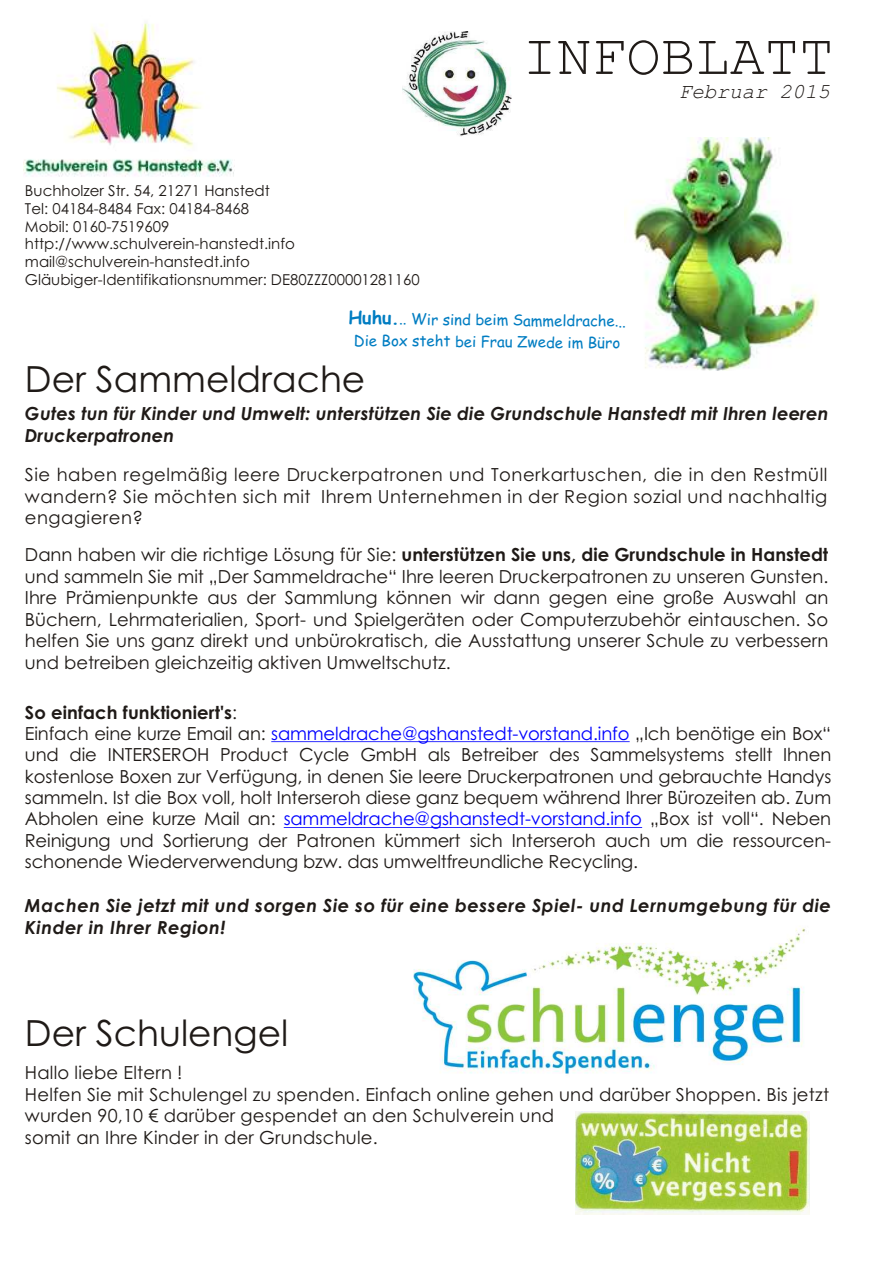
<style>
.page{position:relative;width:893px;height:1263px;background:#fff}
.page>*{position:absolute;margin:0;border:0;box-sizing:border-box;transform-origin:0 0}
.t1{font:57.6px "Courier New";color:#1f1a17}
.t2{font:36px "Century Gothic";color:#1f1a17}
.t3{font:italic 21px "Courier New";color:#1f1a17}
.t4{font:18px/21.5px "Century Gothic";letter-spacing:-.01em;color:#1f1a17;text-align:justify}
.t5{font:18px/21.5px "Century Gothic";letter-spacing:.01em;color:#1f1a17}
.t6{font:italic 700 18px/22px "Century Gothic";letter-spacing:.005em;color:#1f1a17}
.t7{font:italic 700 18px/22px "Century Gothic";letter-spacing:.03em;color:#1f1a17}
.t8{font:15px/17.9px "Century Gothic";color:#1f1a17}
.t9{font:15px/22px "Comic Sans MS";color:#007dc2;text-align:center}
.s1{font-weight:700;font-size:18px}
.s2{font-weight:700}
.s3{color:#00f}
</style>
<div class="page">
<img style="left:624px;top:138px;width:195px;height:232px">
<img style="left:413px;top:928px;width:392px;height:146px">
<img style="left:402px;top:31px;width:109px;height:105px">
<img style="left:24px;top:23px;width:210px;height:154px">
<img style="left:575px;top:1112px;width:234px;height:102px">
<hr style="left:271px;top:741px;width:359px;height:1px;background:#00f">
<hr style="left:284px;top:827px;width:358px;height:1px;background:#00f">
<p class="t8" style="left:25px;top:183px;width:396px">Buchholzer Str. 54, 21271 Hanstedt<br>Tel: 04184-8484 Fax: 04184-8468<br>Mobil: 0160-7519609 http://www.schulverein-hanstedt.info mail@schulverein-hanstedt.info Gläubiger-Identifikationsnummer: DE80ZZZ00001281160</p>
<h1 class="t1" style="left:522px;top:39px;width:313px">INFOBLATT</h1>
<p class="t3" style="left:679px;top:85px;width:153px">Februar 2015</p>
<p class="t9" style="left:349px;top:308px;width:279px;rotate:1deg"><span class="s1">Huhu.</span>.. Wir sind beim Sammeldrache...<br>Die Box steht bei Frau Zwede im Büro</p>
<h2 class="t2" style="left:25px;top:365px;width:342px">Der Sammeldrache</h2>
<p class="t6" style="left:25px;top:404px;width:805px">Gutes tun für Kinder und Umwelt: unterstützen Sie die Grundschule Hanstedt mit Ihren leeren<br>Druckerpatronen</p>
<p class="t4" style="left:25px;top:466px;width:804px">Sie haben regelmäßig leere Druckerpatronen und Tonerkartuschen, die in den Restmüll wandern? Sie möchten sich mit Ihrem Unternehmen in der Region sozial und nachhaltig engagieren?</p>
<p class="t4" style="left:25px;top:546px;width:805px">Dann haben wir die richtige Lösung für Sie: <span class="s2">unterstützen Sie uns, die Grundschule in Hanstedt </span>und sammeln Sie mit „Der Sammeldrache“ Ihre leeren Druckerpatronen zu unseren Gunsten.<br>Ihre Prämienpunkte aus der Sammlung können wir dann gegen eine große Auswahl an Büchern, Lehrmaterialien, Sport- und Spielgeräten oder Computerzubehör eintauschen. So helfen Sie uns ganz direkt und unbürokratisch, die Ausstattung unserer Schule zu verbessern und betreiben gleichzeitig aktiven Umweltschutz.</p>
<p class="t4" style="left:25px;top:703px;width:808px;text-align:left"><span class="s2">So einfach funktioniert's</span>:<br>Einfach eine kurze Email an: <span class="s3">sammeldrache@gshanstedt-vorstand.info</span> „Ich benötige ein Box“ und die INTERSEROH Product Cycle GmbH als Betreiber des Sammelsystems stellt Ihnen kostenlose Boxen zur Verfügung, in denen Sie leere Druckerpatronen und gebrauchte Handys sammeln. Ist die Box voll, holt Interseroh diese ganz bequem während Ihrer Bürozeiten ab. Zum Abholen eine kurze Mail an: <span class="s3">sammeldrache@gshanstedt-vorstand.info</span> „Box ist voll“. Neben Reinigung und Sortierung der Patronen kümmert sich Interseroh auch um die ressourcen&shy;schonende Wiederverwendung bzw. das umweltfreundliche Recycling.</p>
<p class="t7" style="left:25px;top:896px;width:808px">Machen Sie jetzt mit und sorgen Sie so für eine bessere Spiel- und Lernumgebung für die<br>Kinder in Ihrer Region!</p>
<h2 class="t2" style="left:25px;top:1019px;width:265px">Der Schulengel</h2>
<p class="t5" style="left:25px;top:1064px;width:806px">Hallo liebe Eltern !<br>Helfen Sie mit Schulengel zu spenden. Einfach online gehen und darüber Shoppen. Bis jetzt wurden 90,10 € darüber gespendet an den Schulverein und<br>somit an Ihre Kinder in der Grundschule.</p>
</div>
